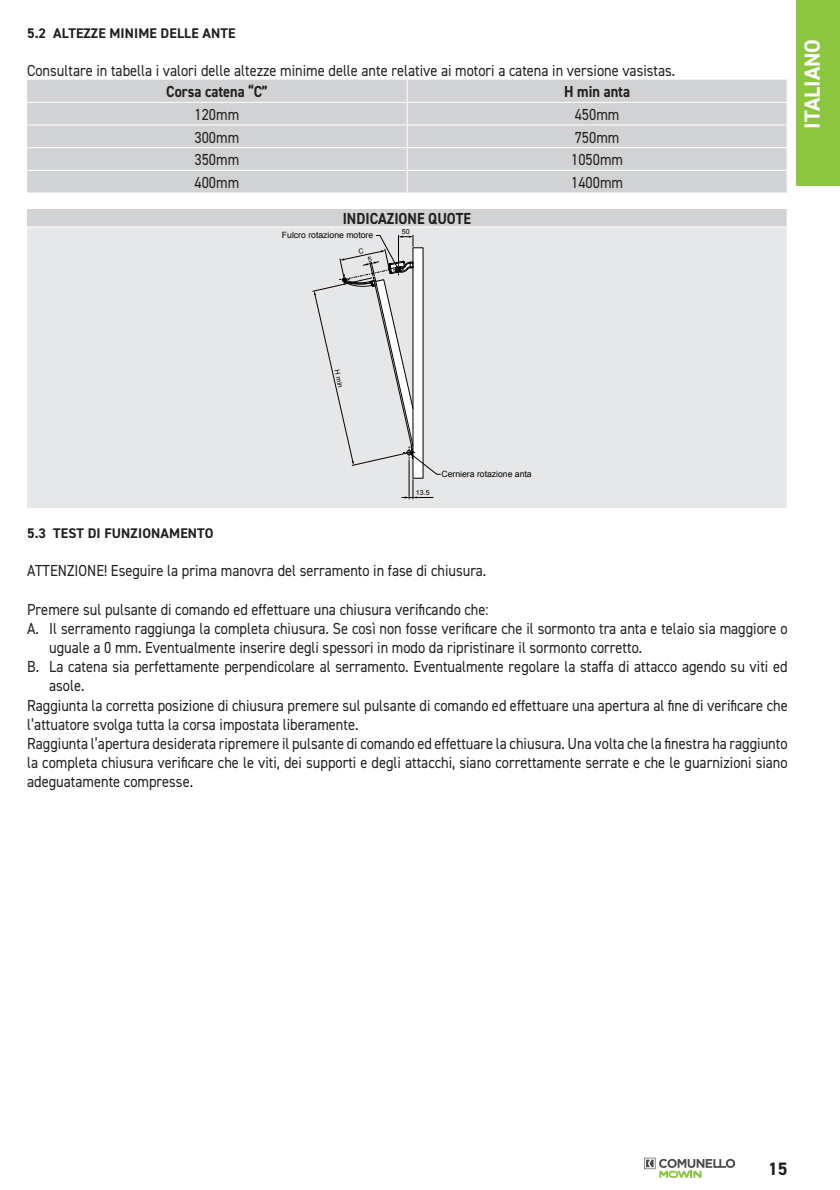
<style>
.page{position:relative;width:840px;height:1190px;background:#fff}
.page>*{position:absolute;margin:0;border:0;box-sizing:border-box;transform-origin:0 0}
.t1{font:700 22px "DIN2014";color:#fff}
.t2{font:700 18px "DIN2014";color:#231f20}
.TESTO_GRANDE_-_AG_-_A5{font:16px/19.2px "DIN2014";color:#231f20;scale:.9 1}
.TESTO_PUNTATO_GRANDE_-_AG_-_A5{font:16px/19.2px "DIN2014";color:#231f20;scale:.9 1}
.TESTO_GRANDE_-_AG_-_A5-2{font:700 16px "DIN2014";color:#231f20;scale:.9 1}
.TITOLO_2_-_AG_-_A5{font:700 14px "DIN2014";letter-spacing:.01em;color:#231f20}
.t3{font:8.6px "Arial";letter-spacing:-.005em;color:#000}
.t4{font:7px "Arial";color:#000}
</style>
<div class="page">
<div style="left:795px;top:0;width:44px;height:186px;background:#8bc63e"></div>
<svg style="left:644px;top:1158px;width:90px;height:20px"></svg>
<div style="left:27px;top:80px;width:759px;height:113px;background:#d1d2d4"></div>
<hr style="left:27px;top:102px;width:380px;height:1px;background:#fff">
<hr style="left:407px;top:102px;width:380px;height:1px;background:#fff">
<hr style="left:27px;top:125px;width:380px;height:1px;background:#fff">
<hr style="left:407px;top:125px;width:380px;height:1px;background:#fff">
<hr style="left:27px;top:147px;width:380px;height:1px;background:#fff">
<hr style="left:407px;top:147px;width:380px;height:1px;background:#fff">
<hr style="left:27px;top:170px;width:380px;height:1px;background:#fff">
<hr style="left:407px;top:170px;width:380px;height:1px;background:#fff">
<svg style="left:406px;top:80px;width:1px;height:113px"></svg>
<svg style="left:786px;top:80px;width:1px;height:113px"></svg>
<div style="left:27px;top:210px;width:759px;height:17px;background:#d1d2d4"></div>
<div style="left:27px;top:227px;width:759px;height:282px;background:#e6e7e9"></div>
<svg style="left:786px;top:210px;width:1px;height:17px"></svg>
<hr style="left:27px;top:508px;width:760px;height:1px;background:#fff">
<hr style="left:27px;top:226px;width:759px;height:1px;background:#fff">
<svg style="left:312px;top:235px;width:128px;height:264px"></svg>
<p class="TITOLO_2_-_AG_-_A5" style="left:27px;top:24px;width:210px">5.2 ALTEZZE MINIME DELLE ANTE</p>
<p class="TESTO_GRANDE_-_AG_-_A5" style="left:27px;top:61px;width:721px">Consultare in tabella i valori delle altezze minime delle ante relative ai motori a catena in versione vasistas.</p>
<p class="TESTO_GRANDE_-_AG_-_A5-2" style="left:166px;top:81px;width:114px">Corsa catena “C”</p>
<p class="TESTO_GRANDE_-_AG_-_A5-2" style="left:564px;top:81px;width:75px">H min anta</p>
<p class="TESTO_GRANDE_-_AG_-_A5" style="left:194px;top:104px;width:51px">120mm</p>
<p class="TESTO_GRANDE_-_AG_-_A5" style="left:574px;top:104px;width:51px">450mm</p>
<p class="TESTO_GRANDE_-_AG_-_A5" style="left:194px;top:127px;width:51px">300mm</p>
<p class="TESTO_GRANDE_-_AG_-_A5" style="left:574px;top:127px;width:51px">750mm</p>
<p class="TESTO_GRANDE_-_AG_-_A5" style="left:194px;top:150px;width:51px">350mm</p>
<p class="TESTO_GRANDE_-_AG_-_A5" style="left:571px;top:150px;width:59px">1050mm</p>
<p class="TESTO_GRANDE_-_AG_-_A5" style="left:194px;top:173px;width:51px">400mm</p>
<p class="TESTO_GRANDE_-_AG_-_A5" style="left:571px;top:173px;width:59px">1400mm</p>
<p class="TESTO_GRANDE_-_AG_-_A5-2" style="left:342px;top:208px;width:144px">INDICAZIONE QUOTE</p>
<p class="t3" style="left:282px;top:229px;width:93px">Fulcro rotazione motore</p>
<p class="t4" style="left:401px;top:227px;width:9px">50</p>
<h1 class="t1" style="left:797px;top:129px;width:91px;rotate:-90deg">ITALIANO</h1>
<p class="t4" style="left:341px;top:369px;width:20px;rotate:77deg">H min</p>
<p class="t4" style="left:416px;top:488px;width:15px">13.5</p>
<p class="t3" style="left:441px;top:468px;width:92px">Cerniera rotazione anta</p>
<p class="TITOLO_2_-_AG_-_A5" style="left:27px;top:524px;width:188px">5.3 TEST DI FUNZIONAMENTO</p>
<p class="TESTO_GRANDE_-_AG_-_A5" style="left:27px;top:561px;width:511px">ATTENZIONE! Eseguire la prima manovra del serramento in fase di chiusura.</p>
<p class="TESTO_GRANDE_-_AG_-_A5" style="left:27px;top:599px;width:514px">Premere sul pulsante di comando ed effettuare una chiusura verificando che:</p>
<p class="TESTO_PUNTATO_GRANDE_-_AG_-_A5" style="left:49px;top:618px;width:821px;text-indent:-22px">A. Il serramento raggiunga la completa chiusura. Se così non fosse verificare che il sormonto tra anta e telaio sia maggiore o uguale a 0 mm. Eventualmente inserire degli spessori in modo da ripristinare il sormonto corretto.</p>
<p class="TESTO_PUNTATO_GRANDE_-_AG_-_A5" style="left:49px;top:657px;width:821px;text-indent:-22px">B. La catena sia perfettamente perpendicolare al serramento. Eventualmente regolare la staffa di attacco agendo su viti ed asole.</p>
<p class="TESTO_GRANDE_-_AG_-_A5" style="left:27px;top:695px;width:846px">Raggiunta la corretta posizione di chiusura premere sul pulsante di comando ed effettuare una apertura al fine di verificare che l’attuatore svolga tutta la corsa impostata liberamente.</p>
<p class="TESTO_GRANDE_-_AG_-_A5" style="left:27px;top:734px;width:846px;text-align:justify">Raggiunta l’apertura desiderata ripremere il pulsante di comando ed effettuare la chiusura. Una volta che la finestra ha raggiunto la completa chiusura verificare che le viti, dei supporti e degli attacchi, siano correttamente serrate e che le guarnizioni siano adeguatamente compresse.</p>
<p class="t2" style="left:767px;top:1157px;width:21px">15</p>
</div>
